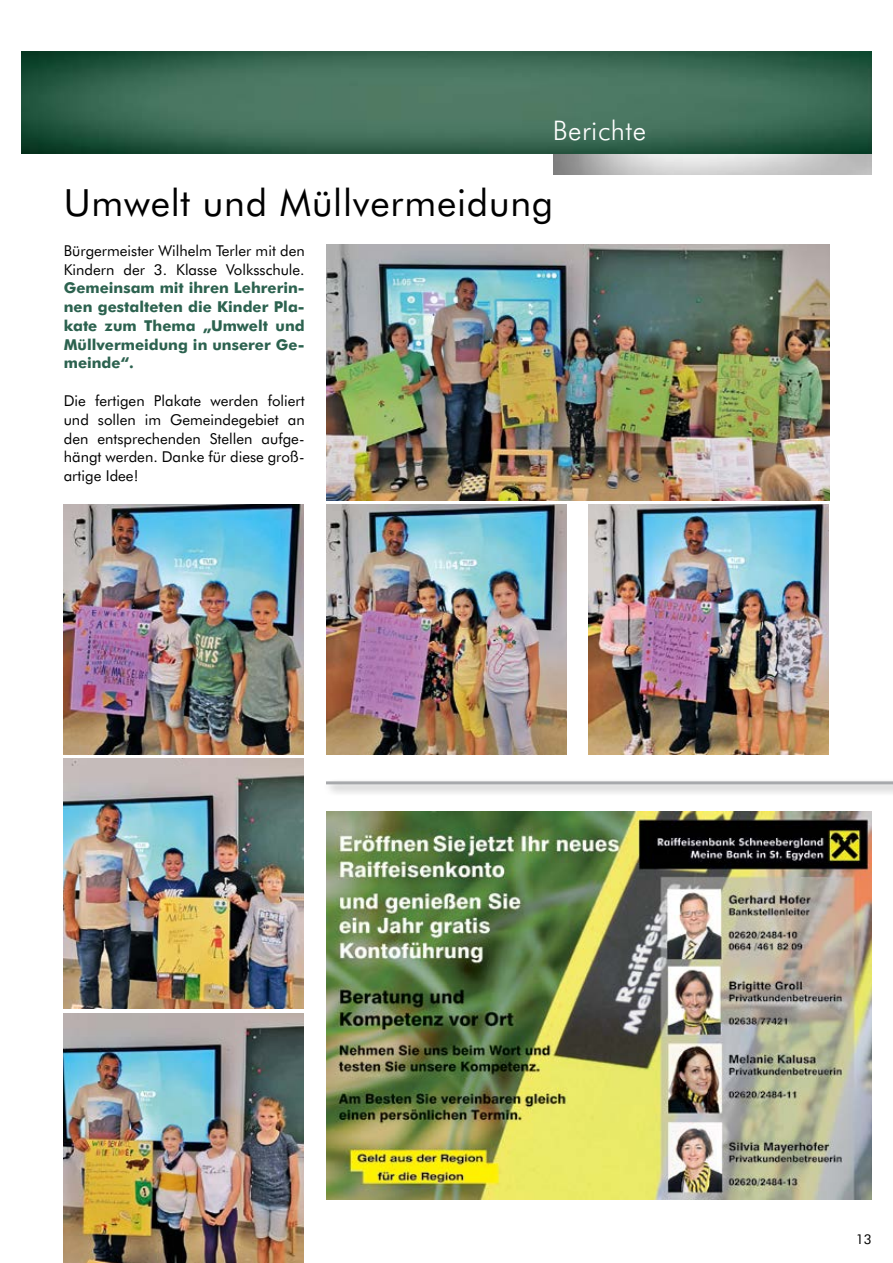
<style>
.page{position:relative;width:893px;height:1263px;background:#fff}
.page>*{position:absolute;margin:0;border:0;box-sizing:border-box;transform-origin:0 0}
.t1{font:37.5px "Futura BT";letter-spacing:.02em;color:#000}
.t2{font:300 27px "Futura BT";letter-spacing:.02em;color:#fff}
.t3{font:15px/18.8px "Futura BT";color:#000}
.t4{font:700 15px/18.8px "Futura BT";color:#2c624f;text-align:justify}
.t5{font:13.5px "Futura BT";color:#000}
</style>
<div class="page">
<img style="left:553px;top:153px;width:319px;height:21px">
<img style="left:21px;top:51px;width:851px;height:102px">
<div style="left:323px;top:778px;width:570px;height:19px;background:#000;opacity:.4"></div>
<hr style="left:326px;top:781px;width:567px;height:3px;background:#a7a9ac">
<img style="left:326px;top:244px;width:503px;height:256px">
<img style="left:64px;top:505px;width:240px;height:250px">
<img style="left:64px;top:759px;width:240px;height:250px">
<img style="left:64px;top:1013px;width:240px;height:250px">
<img style="left:326px;top:505px;width:240px;height:250px">
<img style="left:588px;top:505px;width:240px;height:250px">
<img style="left:326px;top:811px;width:546px;height:388px">
<h2 class="t2" style="left:553px;top:114px;width:95px">Berichte</h2>
<h1 class="t1" style="left:64px;top:180px;width:491px">Umwelt und Müllvermeidung</h1>
<p class="t3" style="left:64px;top:241px;width:242px">Bürgermeister Wilhelm Terler mit den<br>Kindern der 3. Klasse Volksschule.</p>
<p class="t4" style="left:64px;top:279px;width:242px">Gemeinsam mit ihren Lehrerin&shy;nen gestalteten die Kinder Pla&shy;kate zum Thema „Umwelt und Müllvermeidung in unserer Ge&shy;meinde“.</p>
<p class="t3" style="left:64px;top:391px;width:242px;text-align:justify">Die fertigen Plakate werden foliert und sollen im Gemeindegebiet an den entsprechenden Stellen aufge&shy;hängt werden. Danke für diese groß&shy;artige Idee!</p>
<p class="t5" style="left:856px;top:1230px;width:17px">13</p>
</div>
